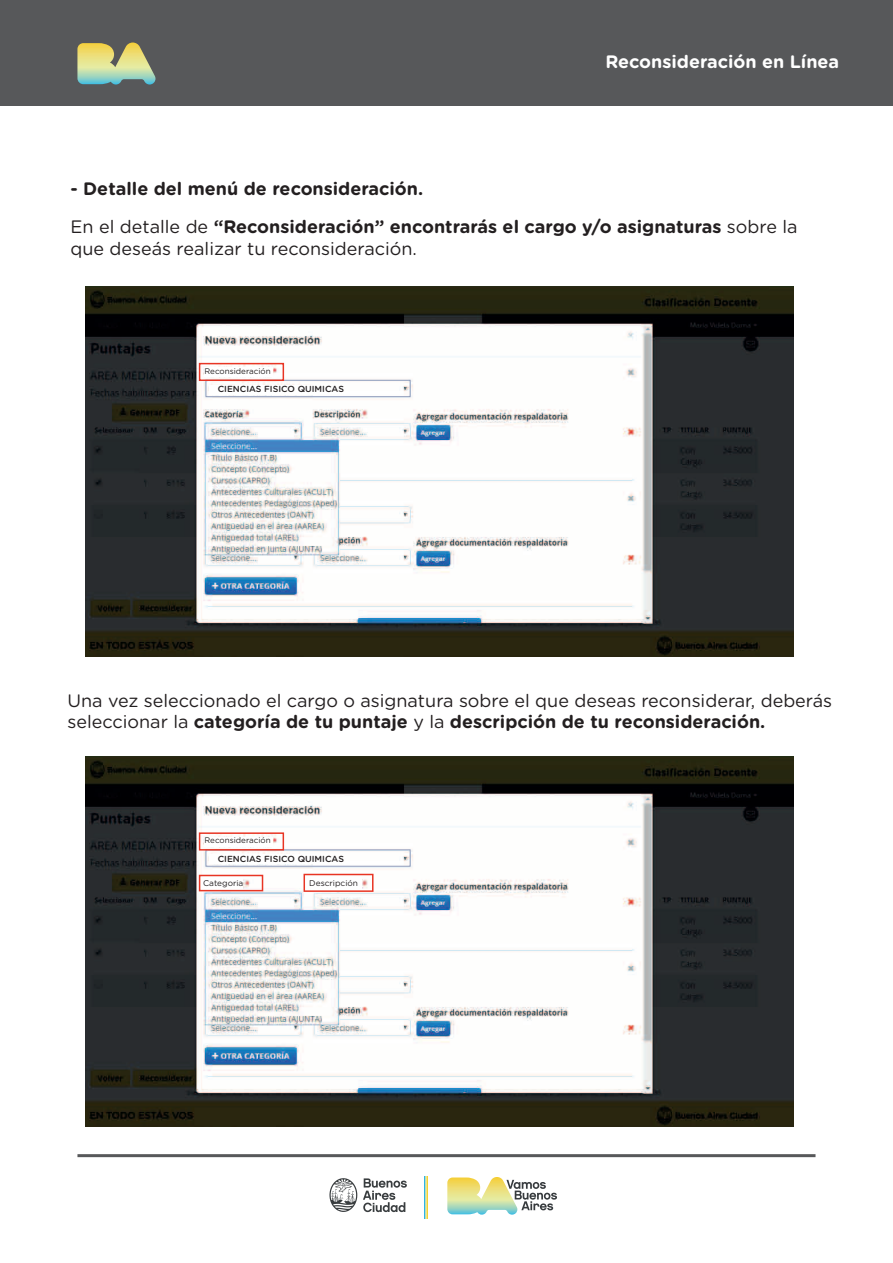
<style>
.page{position:relative;width:893px;height:1263px;background:#fff}
.page>*{position:absolute;margin:0;border:0;box-sizing:border-box;transform-origin:0 0}
.t1{font:18px/21.6px "Gotham Rounded";color:#231f20}
.t2{font:700 18px/38px "Gotham Rounded";color:#231f20}
.t3{font:700 18px "Gotham Rounded";color:#fff}
.t4{font:500 8.85px "Gotham Rounded";color:#231f20}
.t5{font:8.25px "Gotham Rounded";color:#231f20}
.t6{font:8.1px "Gotham Rounded";color:#231f20}
.s1{font-weight:400}
.s2{font-weight:700}
</style>
<div class="page">
<div style="left:0;top:1px;width:893px;height:105px;background:#57585a"></div>
<svg style="left:77px;top:43px;width:78px;height:42px"></svg>
<svg style="left:363px;top:1178px;width:44px;height:34px"></svg>
<svg style="left:329px;top:1178px;width:28px;height:34px"></svg>
<svg style="left:447px;top:1177px;width:110px;height:38px"></svg>
<svg style="left:424px;top:1177px;width:3px;height:42px"></svg>
<hr style="left:77px;top:1154px;width:738px;height:3px;background:#57585a">
<img style="left:86px;top:286px;width:708px;height:371px">
<div style="left:209px;top:385px;width:109px;height:9px;background:#fff"></div>
<div style="left:204px;top:367px;width:69px;height:10px;background:#fff"></div>
<div style="left:206px;top:380px;width:204px;height:17px;border:1px solid #939dbb"></div>
<div style="left:199px;top:363px;width:85px;height:18px;border:2px solid #e83524"></div>
<img style="left:85px;top:756px;width:709px;height:370px">
<div style="left:209px;top:855px;width:109px;height:9px;background:#fff"></div>
<div style="left:204px;top:837px;width:69px;height:9px;background:#fff"></div>
<div style="left:206px;top:849px;width:204px;height:17px;border:1px solid #939dbb"></div>
<div style="left:199px;top:832px;width:85px;height:18px;border:2px solid #e83524"></div>
<div style="left:202px;top:878px;width:41px;height:13px;background:#fff"></div>
<div style="left:311px;top:877px;width:51px;height:14px;background:#fff"></div>
<div style="left:199px;top:875px;width:64px;height:16px;border:2px solid #e83524"></div>
<div style="left:303px;top:874px;width:71px;height:18px;border:2px solid #e83524"></div>
<p class="t3" style="left:605px;top:48px;width:235px">Reconsideración en Línea</p>
<p class="t2" style="left:70px;top:169px;width:729px">- Detalle del menú de reconsideración.<br><span class="s1">En el detalle de</span> “Reconsideración” encontrarás el cargo y/o asignaturas <span class="s1">sobre la</span></p>
<p class="t1" style="left:70px;top:237px;width:348px">que deseás realizar tu reconsideración.</p>
<p class="t6" style="left:204px;top:365px;width:68px">Reconsideración</p>
<p class="t4" style="left:218px;top:383px;width:128px">CIENCIAS FISICO QUIMICAS</p>
<p class="t1" style="left:68px;top:689px;width:766px">Una vez seleccionado el cargo o asignatura sobre el que deseas reconsiderar, deberás seleccionar la <span class="s2">categoría de tu puntaje</span> y la <span class="s2">descripción de tu reconsideración.</span></p>
<p class="t6" style="left:204px;top:835px;width:68px">Reconsideración</p>
<p class="t5" style="left:203px;top:877px;width:42px">Categoria</p>
<p class="t5" style="left:309px;top:877px;width:50px">Descripción</p>
<p class="t4" style="left:218px;top:852px;width:128px">CIENCIAS FISICO QUIMICAS</p>
</div>
